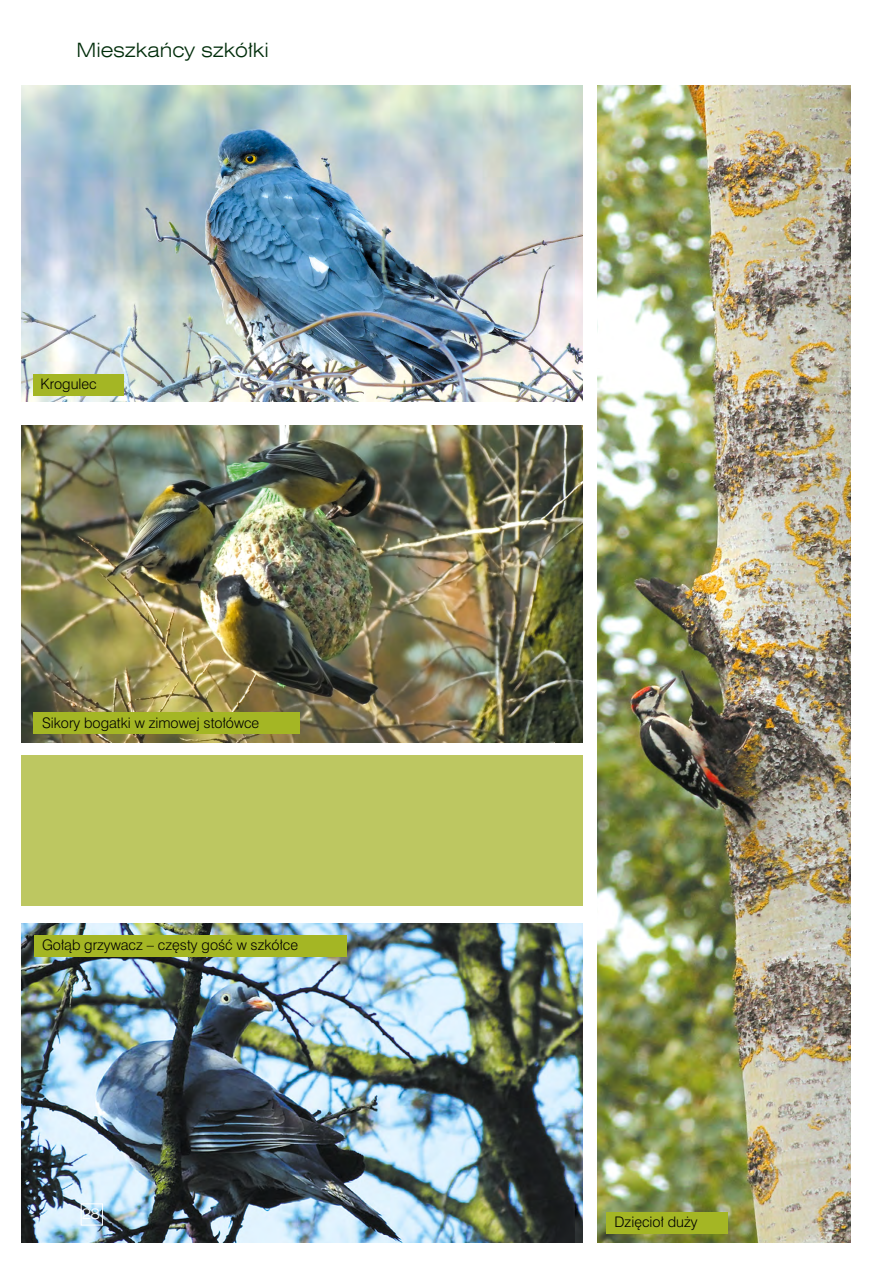
<style>
.page{position:relative;width:893px;height:1263px;background:#fff}
.page>*{position:absolute;margin:0;border:0;box-sizing:border-box;transform-origin:0 0}
.t1{font:18px "Swis 721 Lt Ex PL";color:#002d0a}
.t2{font:13.5px "Swis 721 Lt PL";color:#000}
.t3{font:13.5px "Swis 721 Lt Ex PL";color:#fff}
</style>
<div class="page">
<img style="left:21px;top:425px;width:562px;height:318px">
<img style="left:21px;top:924px;width:562px;height:318px">
<img style="left:21px;top:85px;width:562px;height:317px">
<img style="left:597px;top:85px;width:253px;height:1157px">
<div style="left:21px;top:755px;width:562px;height:151px;background:#bdc761"></div>
<div style="left:81px;top:1203px;width:22px;height:22px;border:1px solid #fff"></div>
<div style="left:34px;top:374px;width:90px;height:21px;background:#a4b624"></div>
<div style="left:34px;top:935px;width:313px;height:22px;background:#a4b624"></div>
<div style="left:606px;top:1212px;width:122px;height:21px;background:#a4b624"></div>
<div style="left:34px;top:713px;width:266px;height:21px;background:#a4b624"></div>
<h1 class="t1" style="left:77px;top:38px;width:194px">Mieszkańcy szkółki</h1>
<p class="t2" style="left:40px;top:375px;width:58px">Krogulec</p>
<p class="t2" style="left:42px;top:714px;width:219px">Sikory bogatki w zimowej stołówce</p>
<p class="t2" style="left:42px;top:936px;width:257px">Gołąb grzywacz – częsty gość w szkółce</p>
<p class="t3" style="left:82px;top:1205px;width:20px">28</p>
<p class="t2" style="left:614px;top:1213px;width:85px">Dzięcioł duży</p>
</div>
